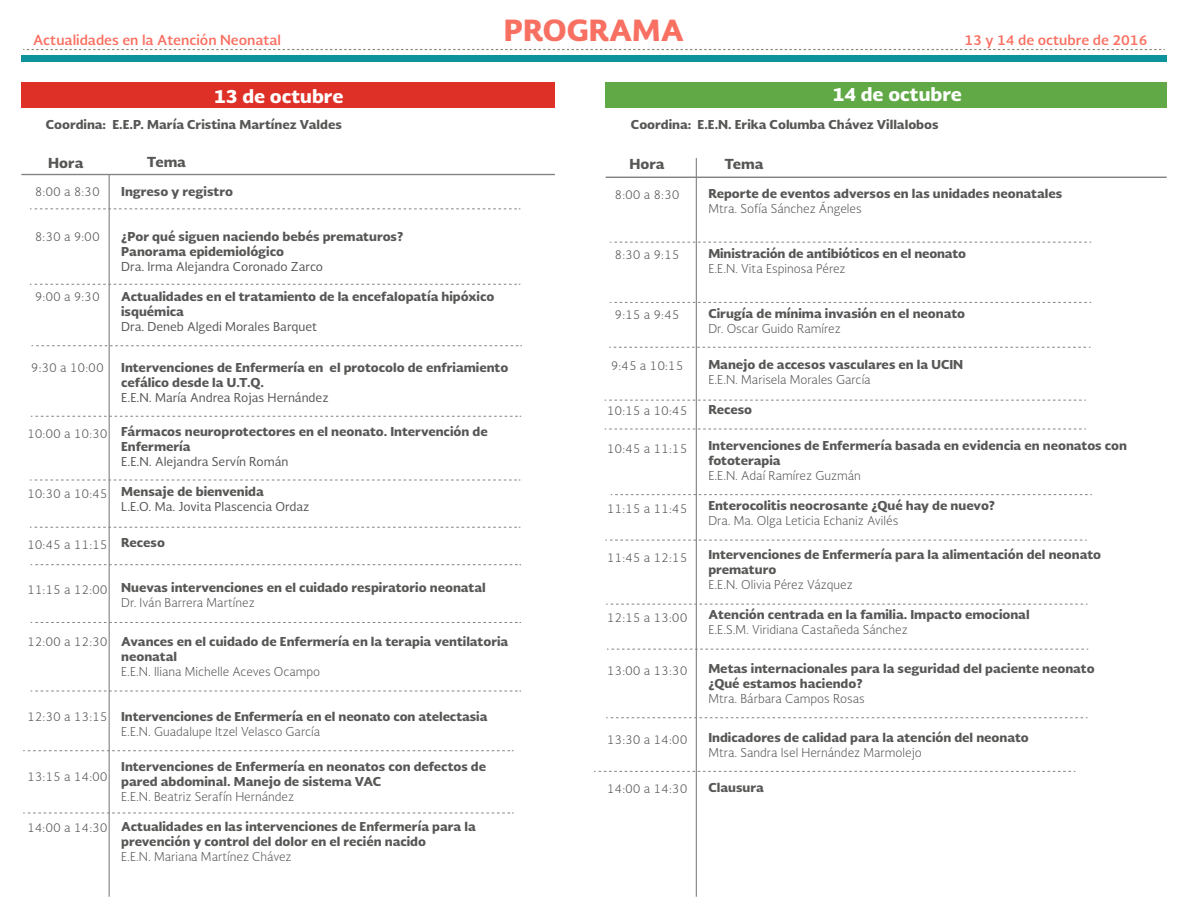
<style>
.page{position:relative;width:1188px;height:918px;background:#fff}
.page>*{position:absolute;margin:0;border:0;box-sizing:border-box;transform-origin:0 0}
.t1{font:900 28.5px "Soberana Sans";color:#f87062}
.t2{font:900 18px "Soberana Sans";color:#fff}
.t3{font:700 13.5px "Soberana Sans";color:#fa7062}
.t4{font:900 13.5px "Soberana Sans";color:#575756}
.t5{font:900 12px/15px "Soberana Sans";color:#575756}
.t6{font:300 12px "Soberana Sans";color:#575756}
.t7{font:12px "Soberana Sans";color:#575756}
</style>
<div class="page">
<svg style="left:23px;top:49px;width:1142px;height:1px"></svg>
<div style="left:21px;top:55px;width:1146px;height:6px;background:#0d939b"></div>
<div style="left:606px;top:82px;width:561px;height:26px;background:#61a846"></div>
<div style="left:21px;top:83px;width:534px;height:25px;background:#de3026"></div>
<hr style="left:21px;top:174px;width:534px;height:1px;background:#838383">
<hr style="left:109px;top:175px;width:1px;height:722px;background:#838383">
<svg style="left:30px;top:208px;width:490px;height:1px"></svg>
<svg style="left:32px;top:345px;width:490px;height:1px"></svg>
<svg style="left:31px;top:416px;width:490px;height:1px"></svg>
<svg style="left:30px;top:480px;width:490px;height:1px"></svg>
<svg style="left:30px;top:527px;width:490px;height:1px"></svg>
<svg style="left:31px;top:622px;width:490px;height:1px"></svg>
<svg style="left:31px;top:691px;width:490px;height:1px"></svg>
<svg style="left:23px;top:750px;width:491px;height:1px"></svg>
<svg style="left:23px;top:813px;width:491px;height:1px"></svg>
<hr style="left:606px;top:177px;width:561px;height:1px;background:#838383">
<hr style="left:696px;top:158px;width:1px;height:739px;background:#838383">
<svg style="left:610px;top:242px;width:481px;height:1px"></svg>
<svg style="left:610px;top:302px;width:481px;height:1px"></svg>
<svg style="left:609px;top:347px;width:481px;height:1px"></svg>
<svg style="left:605px;top:400px;width:481px;height:1px"></svg>
<svg style="left:605px;top:429px;width:481px;height:1px"></svg>
<svg style="left:606px;top:717px;width:481px;height:1px"></svg>
<svg style="left:594px;top:771px;width:481px;height:1px"></svg>
<svg style="left:31px;top:564px;width:490px;height:1px"></svg>
<svg style="left:611px;top:494px;width:481px;height:1px"></svg>
<svg style="left:605px;top:540px;width:482px;height:1px"></svg>
<svg style="left:606px;top:604px;width:481px;height:1px"></svg>
<svg style="left:607px;top:649px;width:481px;height:1px"></svg>
<svg style="left:30px;top:284px;width:490px;height:1px"></svg>
<h1 class="t1" style="left:504px;top:10px;width:182px">PROGRAMA</h1>
<p class="t3" style="left:33px;top:31px;width:250px">Actualidades en la Atención Neonatal</p>
<p class="t3" style="left:964px;top:31px;width:185px">13 y 14 de octubre de 2016</p>
<h2 class="t2" style="left:214px;top:84px;width:131px">13 de octubre</h2>
<h2 class="t2" style="left:833px;top:82px;width:131px">14 de octubre</h2>
<p class="t5" style="left:46px;top:116px;width:298px">Coordina: E.E.P. María Cristina Martínez Valdes</p>
<p class="t5" style="left:631px;top:116px;width:309px">Coordina: E.E.N. Erika Columba Chávez Villalobos</p>
<p class="t4" style="left:48px;top:154px;width:37px">Hora</p>
<p class="t6" style="left:35px;top:184px;width:67px">8:00 a 8:30</p>
<p class="t6" style="left:35px;top:229px;width:67px">8:30 a 9:00</p>
<p class="t6" style="left:35px;top:289px;width:67px">9:00 a 9:30</p>
<p class="t6" style="left:31px;top:359px;width:74px">9:30 a 10:00</p>
<p class="t6" style="left:27px;top:425px;width:82px">10:00 a 10:30</p>
<p class="t6" style="left:27px;top:485px;width:82px">10:30 a 10:45</p>
<p class="t6" style="left:27px;top:536px;width:82px">10:45 a 11:15</p>
<p class="t6" style="left:27px;top:581px;width:82px">11:15 a 12:00</p>
<p class="t6" style="left:27px;top:634px;width:82px">12:00 a 12:30</p>
<p class="t6" style="left:27px;top:709px;width:82px">12:30 a 13:15</p>
<p class="t6" style="left:27px;top:769px;width:82px">13:15 a 14:00</p>
<p class="t6" style="left:27px;top:820px;width:82px">14:00 a 14:30</p>
<p class="t4" style="left:147px;top:152px;width:41px">Tema</p>
<p class="t5" style="left:121px;top:184px;width:113px">Ingreso y registro</p>
<p class="t5" style="left:121px;top:229px;width:284px">¿Por qué siguen naciendo bebés prematuros?<br>Panorama epidemiológico</p>
<p class="t7" style="left:121px;top:259px;width:203px">Dra. Irma Alejandra Coronado Zarco</p>
<p class="t5" style="left:121px;top:289px;width:375px">Actualidades en el tratamiento de la encefalopatía hipóxico isquémica</p>
<p class="t7" style="left:121px;top:319px;width:198px">Dra. Deneb Algedi Morales Barquet</p>
<p class="t5" style="left:121px;top:359px;width:389px">Intervenciones de Enfermería en el protocolo de enfriamiento cefálico desde la U.T.Q.</p>
<p class="t7" style="left:121px;top:389px;width:209px">E.E.N. María Andrea Rojas Hernández</p>
<p class="t5" style="left:121px;top:424px;width:368px">Fármacos neuroprotectores en el neonato. Intervención de<br>Enfermería</p>
<p class="t7" style="left:121px;top:454px;width:169px">E.E.N. Alejandra Servín Román</p>
<p class="t5" style="left:121px;top:484px;width:144px">Mensaje de bienvenida</p>
<p class="t7" style="left:121px;top:499px;width:190px">L.E.O. Ma. Jovita Plascencia Ordaz</p>
<p class="t5" style="left:121px;top:535px;width:45px">Receso</p>
<p class="t5" style="left:121px;top:580px;width:366px">Nuevas intervenciones en el cuidado respiratorio neonatal</p>
<p class="t6" style="left:121px;top:595px;width:135px">Dr. Iván Barrera Martínez</p>
<p class="t5" style="left:121px;top:634px;width:389px">Avances en el cuidado de Enfermería en la terapia ventilatoria neonatal</p>
<p class="t6" style="left:121px;top:664px;width:201px">E.E.N. Iliana Michelle Aceves Ocampo</p>
<p class="t5" style="left:121px;top:709px;width:368px">Intervenciones de Enfermería en el neonato con atelectasia</p>
<p class="t6" style="left:121px;top:724px;width:201px">E.E.N. Guadalupe Itzel Velasco García</p>
<p class="t5" style="left:121px;top:758px;width:367px">Intervenciones de Enfermería en neonatos con defectos de pared abdominal. Manejo de sistema VAC</p>
<p class="t6" style="left:121px;top:788px;width:175px">E.E.N. Beatriz Serafín Hernández</p>
<p class="t5" style="left:121px;top:818px;width:356px">Actualidades en las intervenciones de Enfermería para la prevención y control del dolor en el recién nacido</p>
<p class="t6" style="left:121px;top:848px;width:172px">E.E.N. Mariana Martínez Chávez</p>
<p class="t4" style="left:629px;top:154px;width:37px">Hora</p>
<p class="t4" style="left:724px;top:154px;width:41px">Tema</p>
<p class="t6" style="left:615px;top:187px;width:67px">8:00 a 8:30</p>
<p class="t6" style="left:615px;top:247px;width:67px">8:30 a 9:15</p>
<p class="t6" style="left:615px;top:307px;width:67px">9:15 a 9:45</p>
<p class="t6" style="left:611px;top:358px;width:74px">9:45 a 10:15</p>
<p class="t6" style="left:607px;top:403px;width:82px">10:15 a 10:45</p>
<p class="t6" style="left:607px;top:440px;width:82px">10:45 a 11:15</p>
<p class="t6" style="left:607px;top:500px;width:82px">11:15 a 11:45</p>
<p class="t6" style="left:607px;top:550px;width:82px">11:45 a 12:15</p>
<p class="t6" style="left:607px;top:610px;width:82px">12:15 a 13:00</p>
<p class="t6" style="left:607px;top:662px;width:82px">13:00 a 13:30</p>
<p class="t6" style="left:607px;top:731px;width:82px">13:30 a 14:00</p>
<p class="t6" style="left:607px;top:781px;width:82px">14:00 a 14:30</p>
<p class="t5" style="left:708px;top:185px;width:356px">Reporte de eventos adversos en las unidades neonatales</p>
<p class="t6" style="left:708px;top:200px;width:155px">Mtra. Sofía Sánchez Ángeles</p>
<p class="t5" style="left:708px;top:245px;width:259px">Ministración de antibióticos en el neonato</p>
<p class="t6" style="left:708px;top:260px;width:139px">E.E.N. Vita Espinosa Pérez</p>
<p class="t5" style="left:708px;top:305px;width:258px">Cirugía de mínima invasión en el neonato</p>
<p class="t6" style="left:708px;top:320px;width:134px">Dr. Oscar Guido Ramírez</p>
<p class="t5" style="left:708px;top:356px;width:256px">Manejo de accesos vasculares en la UCIN</p>
<p class="t6" style="left:708px;top:371px;width:164px">E.E.N. Marisela Morales García</p>
<p class="t5" style="left:708px;top:401px;width:45px">Receso</p>
<p class="t5" style="left:708px;top:437px;width:420px">Intervenciones de Enfermería basada en evidencia en neonatos con fototerapia</p>
<p class="t6" style="left:708px;top:467px;width:154px">E.E.N. Adaí Ramírez Guzmán</p>
<p class="t5" style="left:708px;top:497px;width:288px">Enterocolitis neocrosante ¿Qué hay de nuevo?</p>
<p class="t6" style="left:708px;top:512px;width:192px">Dra. Ma. Olga Leticia Echaniz Avilés</p>
<p class="t5" style="left:708px;top:546px;width:394px">Intervenciones de Enfermería para la alimentación del neonato prematuro</p>
<p class="t6" style="left:708px;top:577px;width:146px">E.E.N. Olivia Pérez Vázquez</p>
<p class="t5" style="left:708px;top:606px;width:323px">Atención centrada en la familia. Impacto emocional</p>
<p class="t6" style="left:708px;top:622px;width:201px">E.E.S.M. Viridiana Castañeda Sánchez</p>
<p class="t5" style="left:708px;top:660px;width:388px">Metas internacionales para la seguridad del paciente neonato ¿Qué estamos haciendo?</p>
<p class="t6" style="left:708px;top:691px;width:158px">Mtra. Bárbara Campos Rosas</p>
<p class="t5" style="left:708px;top:729px;width:322px">Indicadores de calidad para la atención del neonato</p>
<p class="t6" style="left:708px;top:745px;width:215px">Mtra. Sandra Isel Hernández Marmolejo</p>
<p class="t5" style="left:708px;top:779px;width:57px">Clausura</p>
</div>
